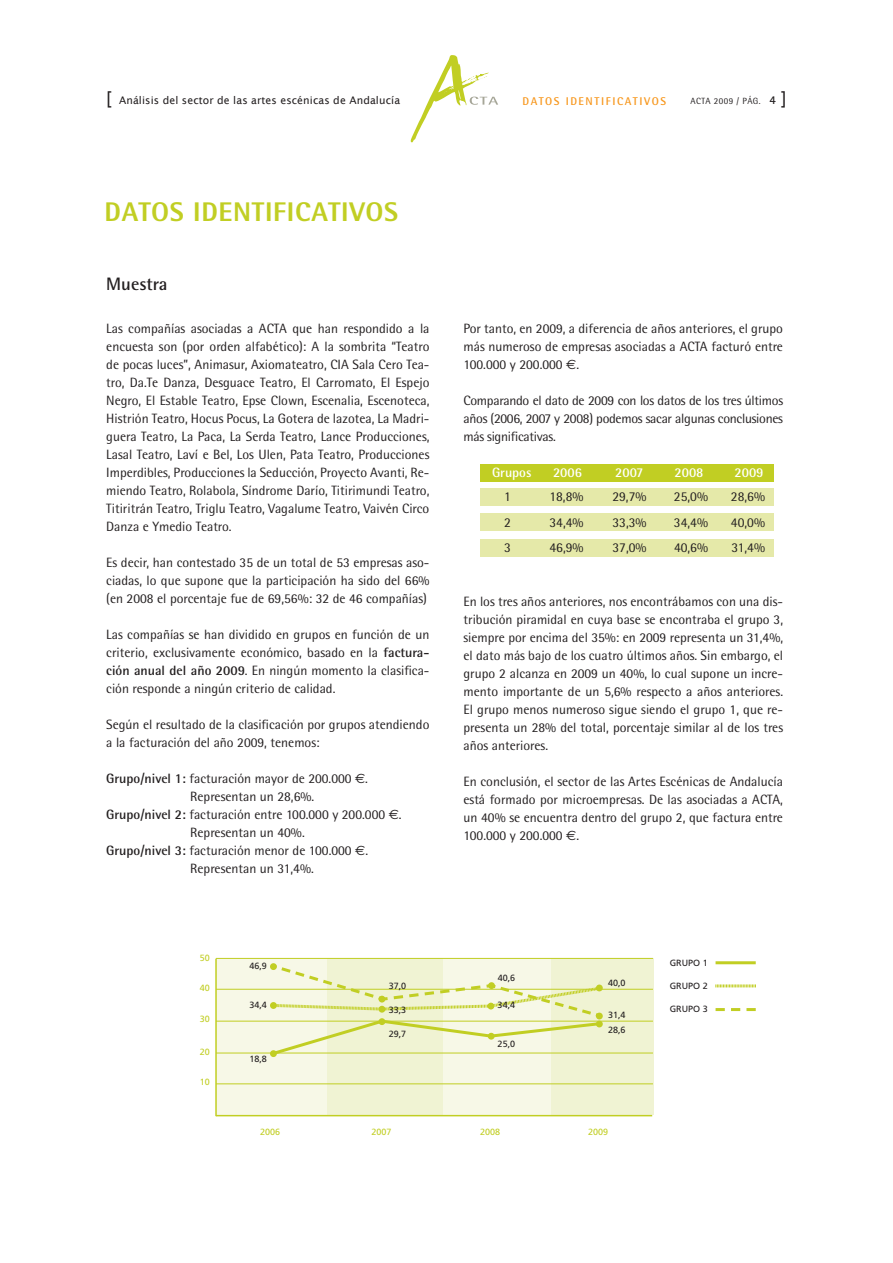
<style>
.page{position:relative;width:893px;height:1263px;background:#fff}
.page>*{position:absolute;margin:0;border:0;box-sizing:border-box;transform-origin:0 0}
.t1{font:800 27px "Rotis Semi Sans";letter-spacing:.025em;color:#c1ce23}
.t2{font:700 18px "Rotis Semi Sans";color:#231f20}
.t3{font:13.5px/18px "Rotis Semi Sans";color:#231f20;text-align:justify}
.t4{font:700 13.5px "Rotis Semi Sans";color:#fff}
.t5{font:700 11.25px "Rotis Semi Sans";letter-spacing:.14em;color:#f7971d}
.t6{font:10.5px "Lucida Sans";letter-spacing:.01em;color:#231f20}
.t7{font:9px "Frutiger";color:#231f20}
.t8{font:9px "Frutiger";color:#c1ce23}
.t9{font:9px "Rotis Semi Sans";letter-spacing:.05em;color:#231f20}
.s1{font-size:18px}
.s2{font-weight:700;font-size:12px}
.s3{font-family:"Lucida Sans";font-size:18px}
.s4{font-weight:700}
.s5{font-family:"Euro Sans"}
</style>
<div class="page">
<svg style="left:410px;top:55px;width:88px;height:88px"></svg>
<div style="left:216px;top:958px;width:111px;height:157px;background:#f7f8e7"></div>
<div style="left:327px;top:958px;width:115px;height:157px;background:#f0f3d3"></div>
<div style="left:443px;top:958px;width:111px;height:157px;background:#f7f8e7"></div>
<div style="left:551px;top:958px;width:102px;height:157px;background:#f0f3d3"></div>
<div style="left:480px;top:464px;width:294px;height:17px;background:#c1ce23"></div>
<div style="left:480px;top:489px;width:294px;height:17px;background:#e5e9a9"></div>
<div style="left:480px;top:513px;width:294px;height:17px;background:#e5e9a9"></div>
<div style="left:480px;top:540px;width:294px;height:17px;background:#e5e9a9"></div>
<hr style="left:216px;top:1115px;width:436px;height:1px;background:#c1ce23">
<hr style="left:215px;top:958px;width:2px;height:158px;background:#c1ce23">
<hr style="left:216px;top:989px;width:437px;height:1px;background:#c1ce23">
<hr style="left:216px;top:958px;width:437px;height:1px;background:#c1ce23">
<hr style="left:216px;top:1021px;width:437px;height:1px;background:#c1ce23">
<hr style="left:216px;top:1053px;width:437px;height:1px;background:#c1ce23">
<hr style="left:216px;top:1083px;width:437px;height:1px;background:#c1ce23">
<svg style="left:268px;top:962px;width:336px;height:95px"></svg>
<div style="left:596px;top:984px;width:7px;height:7px;border:2px solid #c1ce23;border-radius:50%"></div>
<svg style="left:716px;top:1008px;width:40px;height:3px"></svg>
<svg style="left:716px;top:984px;width:40px;height:3px"></svg>
<hr style="left:716px;top:961px;width:40px;height:3px;background:#c1ce23">
<p class="t6" style="left:106px;top:94px;width:295px"><span class="s1">[</span> Análisis del sector de las artes escénicas de Andalucía</p>
<p class="t5" style="left:522px;top:94px;width:145px">DATOS IDENTIFICATIVOS</p>
<p class="t9" style="left:691px;top:96px;width:98px">ACTA 2009 / PÁG. <span class="s2">4</span> <span class="s3">]</span></p>
<h1 class="t1" style="left:105px;top:194px;width:295px">DATOS IDENTIFICATIVOS</h1>
<h2 class="t2" style="left:106px;top:273px;width:63px">Muestra</h2>
<p class="t3" style="left:106px;top:320px;width:325px">Las compañías asociadas a ACTA que han respondido a la encuesta son (por orden alfabético): A la sombrita “Teatro de pocas luces”, Animasur, Axiomateatro, CIA Sala Cero Tea&shy;tro, Da.Te Danza, Desguace Teatro, El Carromato, El Espejo Negro, El Estable Teatro, Epse Clown, Escenalia, Escenoteca, Histrión Teatro, Hocus Pocus, La Gotera de lazotea, La Madri&shy;guera Teatro, La Paca, La Serda Teatro, Lance Producciones, Lasal Teatro, Laví e Bel, Los Ulen, Pata Teatro, Producciones Imperdibles, Producciones la Seducción, Proyecto Avanti, Re&shy;miendo Teatro, Rolabola, Síndrome Darío, Titirimundi Teatro, Titiritrán Teatro, Triglu Teatro, Vagalume Teatro, Vaivén Circo Danza e Ymedio Teatro.</p>
<p class="t3" style="left:106px;top:554px;width:325px">Es decir, han contestado 35 de un total de 53 empresas aso&shy;ciadas, lo que supone que la participación ha sido del 66% (en 2008 el porcentaje fue de 69,56%: 32 de 46 compañías)</p>
<p class="t3" style="left:106px;top:626px;width:325px">Las compañías se han dividido en grupos en función de un criterio, exclusivamente económico, basado en la <span class="s4">factura&shy;ción anual del año 2009</span>. En ningún momento la clasifica&shy;ción responde a ningún criterio de calidad.</p>
<p class="t3" style="left:106px;top:716px;width:325px">Según el resultado de la clasificación por grupos atendiendo a la facturación del año 2009, tenemos:</p>
<p class="t3" style="left:106px;top:770px;width:263px"><span class="s4">Grupo/nivel 1:</span> facturación mayor de 200.000 <span class="s5">€</span>.</p>
<p class="t3" style="left:190px;top:788px;width:125px">Representan un 28,6%.</p>
<p class="t3" style="left:106px;top:806px;width:297px"><span class="s4">Grupo/nivel 2:</span> facturación entre 100.000 y 200.000 <span class="s5">€</span>.</p>
<p class="t3" style="left:190px;top:824px;width:116px">Representan un 40%.</p>
<p class="t3" style="left:106px;top:842px;width:263px"><span class="s4">Grupo/nivel 3:</span> facturación menor de 100.000 <span class="s5">€</span>.</p>
<p class="t3" style="left:190px;top:860px;width:125px">Representan un 31,4%.</p>
<p class="t8" style="left:200px;top:952px;width:12px">50</p>
<p class="t8" style="left:200px;top:982px;width:12px">40</p>
<p class="t8" style="left:200px;top:1013px;width:12px">30</p>
<p class="t8" style="left:200px;top:1046px;width:12px">20</p>
<p class="t8" style="left:200px;top:1077px;width:12px">10</p>
<p class="t7" style="left:249px;top:960px;width:19px">46,9</p>
<p class="t7" style="left:249px;top:999px;width:19px">34,4</p>
<p class="t7" style="left:249px;top:1054px;width:19px">18,8</p>
<p class="t7" style="left:389px;top:980px;width:19px">37,0</p>
<p class="t7" style="left:389px;top:1004px;width:19px">33,3</p>
<p class="t7" style="left:389px;top:1028px;width:19px">29,7</p>
<p class="t3" style="left:463px;top:320px;width:321px">Por tanto, en 2009, a diferencia de años anteriores, el grupo más numeroso de empresas asociadas a ACTA facturó entre 100.000 y 200.000 <span class="s5">€</span>.</p>
<p class="t3" style="left:463px;top:392px;width:321px">Comparando el dato de 2009 con los datos de los tres últimos años (2006, 2007 y 2008) podemos sacar algunas conclusiones más significativas.</p>
<p class="t4" style="left:492px;top:464px;width:41px">Grupos</p>
<p class="t4" style="left:553px;top:464px;width:30px">2006</p>
<p class="t4" style="left:615px;top:464px;width:30px">2007</p>
<p class="t4" style="left:674px;top:464px;width:30px">2008</p>
<p class="t4" style="left:734px;top:464px;width:30px">2009</p>
<p class="t3" style="left:504px;top:488px;width:8px">1</p>
<p class="t3" style="left:549px;top:488px;width:36px">18,8%</p>
<p class="t3" style="left:612px;top:488px;width:36px">29,7%</p>
<p class="t3" style="left:674px;top:488px;width:36px">25,0%</p>
<p class="t3" style="left:731px;top:488px;width:36px">28,6%</p>
<p class="t3" style="left:504px;top:513px;width:8px">2</p>
<p class="t3" style="left:549px;top:513px;width:36px">34,4%</p>
<p class="t3" style="left:612px;top:513px;width:36px">33,3%</p>
<p class="t3" style="left:674px;top:513px;width:36px">34,4%</p>
<p class="t3" style="left:731px;top:513px;width:36px">40,0%</p>
<p class="t3" style="left:504px;top:539px;width:8px">3</p>
<p class="t3" style="left:549px;top:539px;width:36px">46,9%</p>
<p class="t3" style="left:612px;top:539px;width:36px">37,0%</p>
<p class="t3" style="left:674px;top:539px;width:36px">40,6%</p>
<p class="t3" style="left:731px;top:539px;width:35px">31,4%</p>
<p class="t3" style="left:464px;top:593px;width:321px">En los tres años anteriores, nos encontrábamos con una dis&shy;tribución piramidal en cuya base se encontraba el grupo 3, siempre por encima del 35%: en 2009 representa un 31,4%, el dato más bajo de los cuatro últimos años. Sin embargo, el grupo 2 alcanza en 2009 un 40%, lo cual supone un incre&shy;mento importante de un 5,6% respecto a años anteriores.<br>El grupo menos numeroso sigue siendo el grupo 1, que re&shy;presenta un 28% del total, porcentaje similar al de los tres años anteriores.</p>
<p class="t3" style="left:464px;top:773px;width:321px">En conclusión, el sector de las Artes Escénicas de Andalucía está formado por microempresas. De las asociadas a ACTA, un 40% se encuentra dentro del grupo 2, que factura entre 100.000 y 200.000 <span class="s5">€</span>.</p>
<p class="t7" style="left:498px;top:972px;width:19px">40,6</p>
<p class="t7" style="left:498px;top:1000px;width:19px">34,4</p>
<p class="t7" style="left:498px;top:1038px;width:19px">25,0</p>
<p class="t7" style="left:608px;top:977px;width:19px">40,0</p>
<p class="t7" style="left:608px;top:1009px;width:19px">31,4</p>
<p class="t7" style="left:608px;top:1024px;width:19px">28,6</p>
<p class="t7" style="left:670px;top:957px;width:40px">GRUPO 1</p>
<p class="t7" style="left:670px;top:980px;width:40px">GRUPO 2</p>
<p class="t7" style="left:670px;top:1004px;width:40px">GRUPO 3</p>
<p class="t8" style="left:260px;top:1126px;width:22px">2006</p>
<p class="t8" style="left:371px;top:1126px;width:22px">2007</p>
<p class="t8" style="left:480px;top:1126px;width:22px">2008</p>
<p class="t8" style="left:588px;top:1126px;width:22px">2009</p>
</div>
